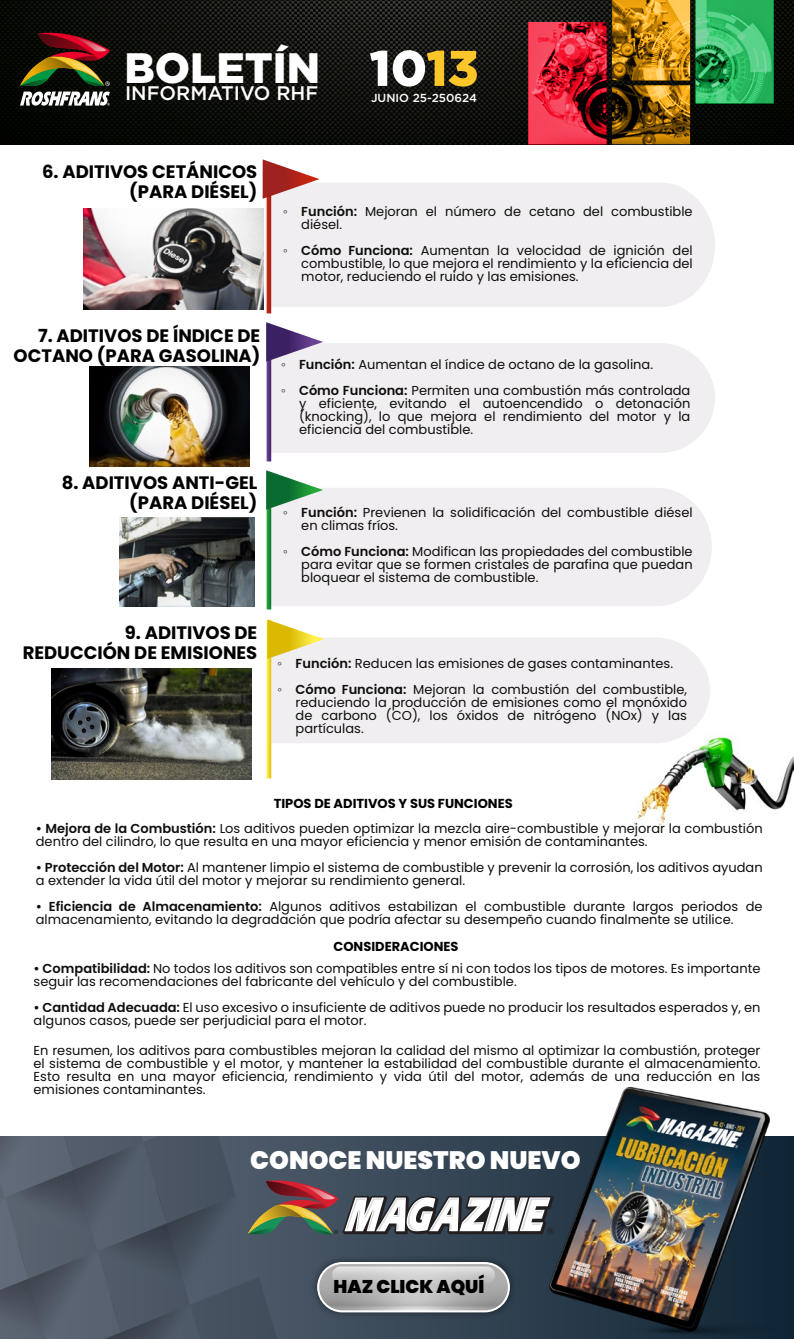
<style>
.page{position:relative;width:794px;height:1339px;background:#fff}
.page>*{position:absolute;margin:0;border:0;box-sizing:border-box;transform-origin:0 0}
.t1{font:900 50px "Gotham";color:#fff}
.t2{font:900 42.5px "Gotham";color:#fff}
.t3{font:900 25.2px "Poppins";color:#fff}
.t4{font:500 19.6px "Gotham";color:#fff}
.t5{font:900 18.4px "Poppins";color:#000}
.t6{font:700 18px/20px "Poppins";color:#000;text-align:right}
.t7{font:13px/13px "Poppins";color:#0e0e0d}
.t8{font:700 13px "Poppins";color:#000}
.t9{font:500 11.6px "Gotham";color:#fff}
.s1{color:#ffc629}
.s2{font-family:"Times New Roman"}
.s3{font-weight:600}
</style>
<div class="page">
<img style="left:633px;top:737px;width:161px;height:89px">
<img style="left:0;top:0;width:794px;height:144px">
<img style="left:528px;top:0;width:245px;height:144px">
<svg style="left:528px;top:22px;width:78px;height:122px;background:#cb273c"></svg>
<svg style="left:695px;top:0;width:78px;height:103px;background:#34b466"></svg>
<svg style="left:612px;top:0;width:78px;height:80px;background:#c48a17"></svg>
<svg style="left:612px;top:85px;width:78px;height:59px;background:#7d5508"></svg>
<svg style="left:20px;top:30px;width:90px;height:76px;background:#57412f"></svg>
<svg style="left:0;top:1136px;width:554px;height:203px;background:#58626d"></svg>
<img style="left:538px;top:1087px;width:256px;height:251px">
<div style="left:271px;top:638px;width:439px;height:105px;background:#f0eef0"></div>
<div style="left:271px;top:343px;width:444px;height:110px;background:#f0eef0"></div>
<div style="left:271px;top:183px;width:444px;height:124px;background:#f0eef0"></div>
<div style="left:271px;top:488px;width:441px;height:118px;background:#f0eef0"></div>
<svg style="left:267px;top:199px;width:4px;height:114px"></svg>
<svg style="left:267px;top:361px;width:4px;height:100px"></svg>
<svg style="left:267px;top:509px;width:4px;height:100px"></svg>
<svg style="left:267px;top:658px;width:4px;height:120px"></svg>
<svg style="left:263px;top:159px;width:56px;height:40px"></svg>
<svg style="left:266px;top:322px;width:57px;height:39px"></svg>
<svg style="left:266px;top:470px;width:57px;height:39px"></svg>
<svg style="left:267px;top:619px;width:57px;height:39px"></svg>
<img style="left:84px;top:209px;width:179px;height:101px">
<img style="left:120px;top:517px;width:134px;height:90px">
<img style="left:52px;top:668px;width:199px;height:111px">
<img style="left:90px;top:366px;width:160px;height:100px">
<h2 class="t2" style="left:125px;top:39px;width:197px">BOLETÍN</h2>
<h3 class="t4" style="left:125px;top:80px;width:195px">INFORMATIVO RHF</h3>
<h3 class="t6" style="left:42px;top:161px;width:217px">6. ADITIVOS CETÁNICOS (PARA DIÉSEL)</h3>
<h1 class="t1" style="left:369px;top:34px;width:110px">10<span class="s1">13</span></h1>
<p class="t9" style="left:371px;top:91px;width:107px">JUNIO 25-250624</p>
<h3 class="t6" style="left:14px;top:325px;width:248px">7. ADITIVOS DE ÍNDICE DE<br>OCTANO (PARA GASOLINA)</h3>
<h3 class="t6" style="left:62px;top:472px;width:197px">8. ADITIVOS ANTI-GEL (PARA DIÉSEL)</h3>
<h3 class="t6" style="left:23px;top:622px;width:236px">9. ADITIVOS DE<br>REDUCCIÓN DE EMISIONES</h3>
<p class="t7" style="left:301px;top:204px;width:393px;text-indent:-18px"><span class="s2">◦</span> <span class="s3">Función:</span> Mejoran el número de cetano del combustible diésel.</p>
<p class="t7" style="left:301px;top:243px;width:393px;text-align:justify;text-indent:-18px"><span class="s2">◦</span> <span class="s3">Cómo Funciona:</span> Aumentan la velocidad de ignición del combustible, lo que mejora el rendimiento y la eficiencia del motor, reduciendo el ruido y las emisiones.</p>
<p class="t7" style="left:281px;top:351px;width:411px;line-height:26px"><span class="s2">◦</span> <span class="s3">Función:</span> Aumentan el índice de octano de la gasolina.<br><span class="s2">◦</span> <span class="s3">Cómo Funciona:</span> Permiten una combustión más controlada</p>
<p class="t7" style="left:299px;top:397px;width:393px;text-align:justify">y eficiente, evitando el autoencendido o detonación (knocking), lo que mejora el rendimiento del motor y la eficiencia del combustible.</p>
<p class="t7" style="left:301px;top:506px;width:393px;text-indent:-18px"><span class="s2">◦</span> <span class="s3">Función:</span> Previenen la solidificación del combustible diésel en climas fríos.</p>
<p class="t7" style="left:301px;top:545px;width:393px;text-align:justify;text-indent:-18px"><span class="s2">◦</span> <span class="s3">Cómo Funciona:</span> Modifican las propiedades del combustible para evitar que se formen cristales de parafina que puedan bloquear el sistema de combustible.</p>
<p class="t7" style="left:278px;top:650px;width:411px;line-height:26px"><span class="s2">◦</span> <span class="s3">Función:</span> Reducen las emisiones de gases contaminantes.<br><span class="s2">◦</span> <span class="s3">Cómo Funciona:</span> Mejoran la combustión del combustible,</p>
<p class="t7" style="left:296px;top:695px;width:393px;text-align:justify">reduciendo la producción de emisiones como el monóxido de carbono (CO), los óxidos de nitrógeno (NOx) y las partículas.</p>
<p class="t8" style="left:274px;top:795px;width:240px">TIPOS DE ADITIVOS Y SUS FUNCIONES</p>
<p class="t7" style="left:36px;top:821px;width:728px"><span class="s3">• Mejora de la Combustión:</span> Los aditivos pueden optimizar la mezcla aire-combustible y mejorar la combustión dentro del cilindro, lo que resulta en una mayor eficiencia y menor emisión de contaminantes.</p>
<p class="t7" style="left:36px;top:860px;width:728px"><span class="s3">• Protección del Motor:</span> Al mantener limpio el sistema de combustible y prevenir la corrosión, los aditivos ayudan a extender la vida útil del motor y mejorar su rendimiento general.</p>
<p class="t7" style="left:36px;top:899px;width:728px"><span class="s3">• Eficiencia de Almacenamiento:</span> Algunos aditivos estabilizan el combustible durante largos periodos de almacenamiento, evitando la degradación que podría afectar su desempeño cuando finalmente se utilice.</p>
<p class="t7" style="left:34px;top:961px;width:728px"><span class="s3">• Compatibilidad:</span> No todos los aditivos son compatibles entre sí ni con todos los tipos de motores. Es importante seguir las recomendaciones del fabricante del vehículo y del combustible.</p>
<p class="t7" style="left:34px;top:1000px;width:728px"><span class="s3">• Cantidad Adecuada:</span> El uso excesivo o insuficiente de aditivos puede no producir los resultados esperados y, en algunos casos, puede ser perjudicial para el motor.</p>
<p class="t8" style="left:333px;top:938px;width:127px">CONSIDERACIONES</p>
<p class="t7" style="left:34px;top:1043px;width:728px;text-align:justify">En resumen, los aditivos para combustibles mejoran la calidad del mismo al optimizar la combustión, proteger el sistema de combustible y el motor, y mantener la estabilidad del combustible durante el almacenamiento.<br>Esto resulta en una mayor eficiencia, rendimiento y vida útil del motor, además de una reducción en las emisiones contaminantes.</p>
<h3 class="t3" style="left:250px;top:1145px;width:332px">CONOCE NUESTRO NUEVO</h3>
<h3 class="t5" style="left:333px;top:1275px;width:152px">HAZ CLICK AQUÍ</h3>
</div>
